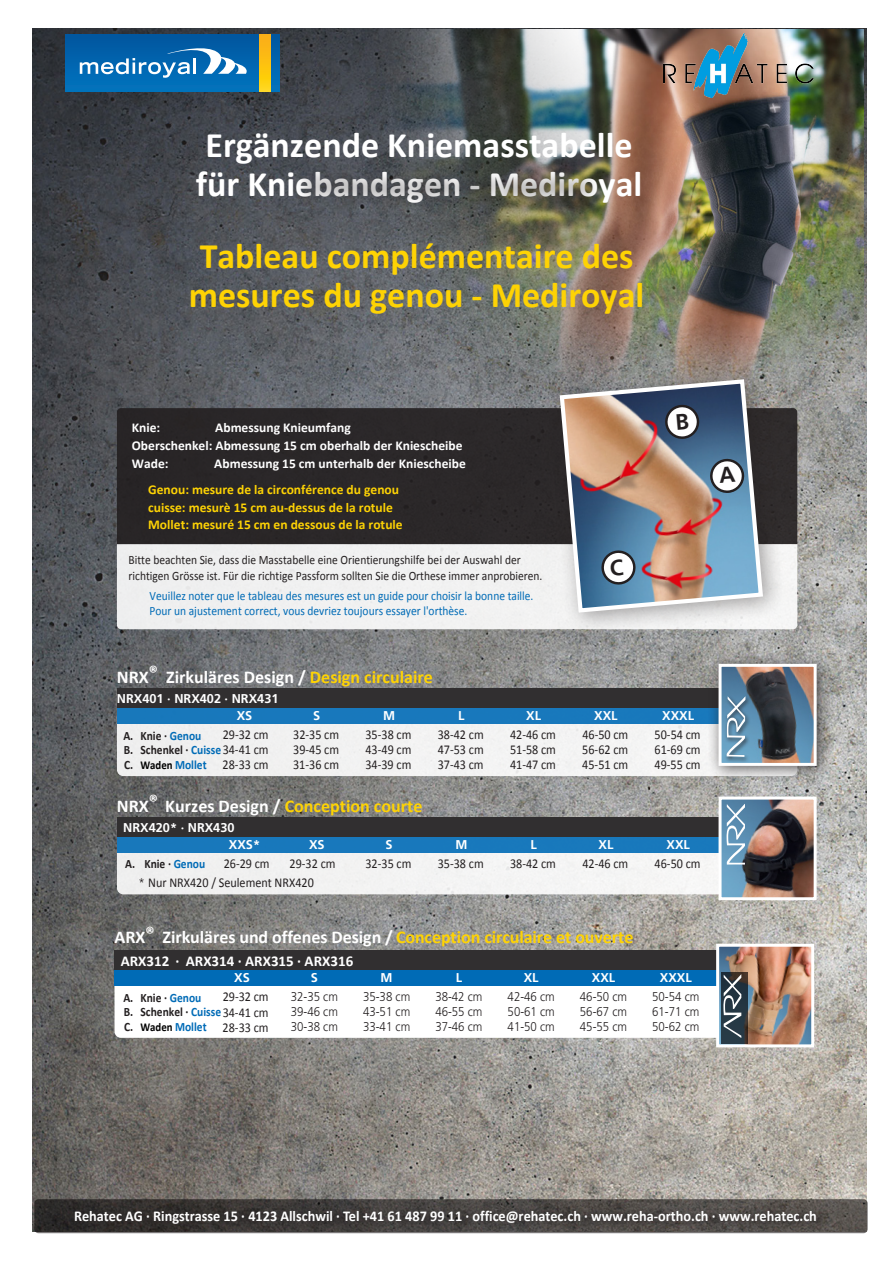
<style>
.page{position:relative;width:893px;height:1263px;background:#fff}
.page>*{position:absolute;margin:0;border:0;box-sizing:border-box;transform-origin:0 0}
.t1{font:700 36px/39px "Calibri";color:#fff}
.t2{font:700 36px/39px "Calibri";color:#fed304}
.t3{font:700 18px "Calibri";color:#fff}
.t4{font:700 15px "Calibri";color:#fff;scale:.95 1}
.t5{font:700 15px "Calibri";color:#fff}
.t6{font:13.5px/15.3px "Calibri";color:#231f20;text-align:justify;scale:.9 1}
.t7{font:700 13.5px/18px "Calibri";color:#fff}
.t8{font:700 13.5px/17.9px "Calibri";color:#fed304}
.t9{font:12.75px/15.8px "Calibri";color:#231f20;scale:.9 1}
.t10{font:12.75px/15.3px "Calibri";color:#006bb6;scale:.9 1}
.t11{font:300 12.75px "Frutiger";color:#231f20;scale:.9 1}
.t12{font:700 12.75px "Calibri";color:#231f20;scale:.9 1}
.t13{font:700 12.75px/17px "Frutiger";color:#fff}
.t14{font:700 12.75px "Calibri";color:#006bb7;scale:.9 1}
.s1{font-style:inherit}
.s2{color:#fed304}
.s3{color:#006bb6}
.s4{font-weight:400;font-size:13.5px}
.s5{color:#006bb7}
.s6{color:#231f20}
.s7{font-size:12px;color:#000}
.s8{font-family:"Frutiger";font-weight:300;font-size:12.75px}
</style>
<div class="page">
<img style="left:33px;top:28px;width:833px;height:1203px">
<svg style="left:34px;top:1199px;width:834px;height:34px;background:#494542"></svg>
<div style="left:68px;top:1203px;width:761px;height:31px;background:#231f20;opacity:.6"></div>
<img style="left:364px;top:30px;width:499px;height:371px">
<div style="left:117px;top:724px;width:589px;height:52px;background:#f2f2f2"></div>
<div style="left:103px;top:803px;width:717px;height:114px;background:#231f20;opacity:.7"></div>
<div style="left:117px;top:853px;width:589px;height:41px;background:#f3f3f3"></div>
<div style="left:117px;top:707px;width:680px;height:17px;background:#1878bc"></div>
<div style="left:117px;top:836px;width:680px;height:17px;background:#1878bc"></div>
<div style="left:117px;top:689px;width:680px;height:19px;background:#312f30"></div>
<div style="left:117px;top:818px;width:680px;height:19px;background:#312f30"></div>
<div style="left:66px;top:34px;width:214px;height:57px;background:linear-gradient(to bottom,#0b5998,#0a77b8)"></div>
<svg style="left:260px;top:34px;width:10px;height:57px"></svg>
<svg style="left:80px;top:46px;width:167px;height:32px"></svg>
<div style="left:117px;top:408px;width:680px;height:136px;background:#2a2728"></div>
<div style="left:117px;top:544px;width:680px;height:85px;background:#f0f0f1"></div>
<div style="left:546px;top:366px;width:239px;height:269px;background:#231f20;opacity:.4"></div>
<img style="left:557px;top:377px;width:208px;height:238px">
<div style="left:706px;top:652px;width:127px;height:130px;background:#231f20;opacity:.75"></div>
<img style="left:722px;top:668px;width:91px;height:94px">
<div style="left:718px;top:664px;width:99px;height:102px;border:3px solid #fff"></div>
<div style="left:724px;top:695px;width:27px;height:68px;background:#231f20;opacity:.75"></div>
<svg style="left:726px;top:696px;width:20px;height:61px"></svg>
<div style="left:706px;top:784px;width:127px;height:132px;background:#231f20;opacity:.75"></div>
<img style="left:722px;top:800px;width:91px;height:96px">
<div style="left:718px;top:796px;width:99px;height:104px;border:3px solid #fff"></div>
<div style="left:724px;top:802px;width:27px;height:68px;background:#231f20;opacity:.75"></div>
<svg style="left:727px;top:804px;width:18px;height:60px"></svg>
<div style="left:294px;top:164px;width:307px;height:48px;background:#231f20;opacity:.3"></div>
<svg style="left:115px;top:986px;width:601px;height:52px"></svg>
<div style="left:115px;top:969px;width:680px;height:17px;background:#006bb6"></div>
<div style="left:115px;top:951px;width:680px;height:19px;background:#312f30"></div>
<img style="left:720px;top:948px;width:90px;height:95px">
<div style="left:716px;top:944px;width:98px;height:103px;border:3px solid #fff"></div>
<div style="left:721px;top:972px;width:27px;height:72px;background:#231f20;opacity:.75"></div>
<svg style="left:723px;top:974px;width:18px;height:64px"></svg>
<img style="left:663px;top:34px;width:151px;height:64px">
<svg style="left:710px;top:459px;width:34px;height:35px"></svg>
<svg style="left:665px;top:405px;width:34px;height:35px"></svg>
<svg style="left:601px;top:550px;width:35px;height:36px"></svg>
<h1 class="t1" style="left:196px;top:126px;width:448px">Ergänzende Kniemasstabelle für Kniebandagen <span class="s1">-</span> Mediroyal</h1>
<h1 class="t2" style="left:189px;top:236px;width:457px">Tableau complémentaire des mesures du genou <span class="s1">-</span> Mediroyal</h1>
<p class="t7" style="left:132px;top:418px;width:332px;text-indent:83px">Abmessung Knieumfang<br>Oberschenkel: Abmessung 15 cm oberhalb der Kniescheibe<br>Wade:</p>
<p class="t7" style="left:132px;top:418px;width:30px">Knie:</p>
<p class="t7" style="left:214px;top:454px;width:253px">Abmessung 15 cm unterhalb der Kniescheibe</p>
<p class="t8" style="left:148px;top:480px;width:256px">Genou: mesure de la circonférence du genou cuisse: mesurè 15 cm au-dessus de la rotule<br>Mollet: mesuré 15 cm en dessous de la rotule</p>
<p class="t9" style="left:129px;top:552px;width:461px">Bitte beachten Sie, dass die Masstabelle eine Orientierungshilfe bei der Auswahl der richtigen Grösse ist. Für die richtige Passform sollten Sie die Orthese immer anprobieren.</p>
<p class="t10" style="left:150px;top:588px;width:428px">Veuillez noter que le tableau des mesures est un guide pour choisir la bonne taille.<br>Pour un ajustement correct, vous devriez toujours essayer l'orthèse.</p>
<h2 class="t3" style="left:117px;top:665px;width:317px">NRX® Zirkuläres Design / <span class="s2">Design circulaire</span></h2>
<p class="t13" style="left:237px;top:690px;width:43px;text-indent:-120px">NRX401 · NRX402 · NRX431<br>XS</p>
<p class="t13" style="left:313px;top:707px;width:9px">S</p>
<p class="t13" style="left:383px;top:707px;width:14px">M</p>
<p class="t13" style="left:458px;top:707px;width:8px">L</p>
<p class="t13" style="left:526px;top:707px;width:16px">XL</p>
<p class="t13" style="left:594px;top:707px;width:25px">XXL</p>
<p class="t13" style="left:662px;top:707px;width:33px">XXXL</p>
<p class="t6" style="left:223px;top:726px;width:53px">29-32 cm</p>
<p class="t6" style="left:365px;top:726px;width:53px">35-38 cm</p>
<p class="t6" style="left:438px;top:726px;width:53px">38-42 cm</p>
<p class="t6" style="left:510px;top:726px;width:53px">42-46 cm</p>
<p class="t6" style="left:582px;top:726px;width:53px">46-50 cm</p>
<p class="t6" style="left:655px;top:726px;width:53px">50-54 cm</p>
<p class="t12" style="left:124px;top:741px;width:162px">B. Schenkel · <span class="s3">Cuisse</span><span class="s4">34-41 cm</span></p>
<p class="t6" style="left:365px;top:742px;width:53px">43-49 cm</p>
<p class="t6" style="left:438px;top:742px;width:53px">47-53 cm</p>
<p class="t6" style="left:510px;top:742px;width:53px">51-58 cm</p>
<p class="t6" style="left:582px;top:742px;width:53px">56-62 cm</p>
<p class="t6" style="left:655px;top:742px;width:53px">61-69 cm</p>
<p class="t6" style="left:223px;top:757px;width:53px">28-33 cm</p>
<p class="t6" style="left:365px;top:757px;width:53px">34-39 cm</p>
<p class="t6" style="left:438px;top:757px;width:53px">37-43 cm</p>
<p class="t6" style="left:510px;top:757px;width:53px">41-47 cm</p>
<p class="t6" style="left:582px;top:757px;width:53px">45-51 cm</p>
<p class="t6" style="left:655px;top:757px;width:53px">49-55 cm</p>
<h2 class="t3" style="left:117px;top:795px;width:307px">NRX® Kurzes Design / <span class="s2">Conception courte</span></h2>
<p class="t13" style="left:229px;top:819px;width:33px;text-indent:-106px">NRX420* · NRX430<br>XXS*</p>
<p class="t6" style="left:293px;top:726px;width:53px">32-35 cm 39-45 cm 31-36 cm</p>
<p class="t12" style="left:123px;top:727px;width:88px">A. Knie · <span class="s3">Gen</span><span class="s5">ou</span></p>
<p class="t14" style="left:124px;top:756px;width:93px"><span class="s6">C.</span> <span class="s7">Waden</span> Mollet</p>
<p class="t13" style="left:309px;top:836px;width:17px">XS</p>
<p class="t13" style="left:386px;top:836px;width:9px">S</p>
<p class="t13" style="left:455px;top:836px;width:14px">M</p>
<p class="t13" style="left:530px;top:836px;width:8px">L</p>
<p class="t13" style="left:598px;top:836px;width:16px">XL</p>
<p class="t13" style="left:667px;top:836px;width:25px">XXL</p>
<p class="t12" style="left:125px;top:856px;width:90px">A. Knie · <span class="s3">Genou</span></p>
<p class="t6" style="left:224px;top:856px;width:53px">26-29 cm</p>
<p class="t6" style="left:290px;top:856px;width:53px">29-32 cm</p>
<p class="t6" style="left:365px;top:855px;width:53px">32-35 cm</p>
<p class="t6" style="left:438px;top:855px;width:53px">35-38 cm</p>
<p class="t6" style="left:510px;top:855px;width:53px">38-42 cm</p>
<p class="t6" style="left:582px;top:855px;width:53px">42-46 cm</p>
<p class="t6" style="left:655px;top:855px;width:53px">46-50 cm</p>
<p class="t6" style="left:139px;top:875px;width:196px"><span class="s8">*</span> Nur NRX420 / Seulement NRX420</p>
<h2 class="t3" style="left:115px;top:926px;width:520px">ARX® Zirkuläres und offenes Design / <span class="s2">Conception circulaire et ouverte</span></h2>
<p class="t5" style="left:121px;top:952px;width:234px">ARX312 · ARX314 · ARX315 · ARX316</p>
<p class="t13" style="left:234px;top:969px;width:17px">XS</p>
<p class="t13" style="left:311px;top:969px;width:9px">S</p>
<p class="t13" style="left:381px;top:969px;width:14px">M</p>
<p class="t13" style="left:456px;top:969px;width:8px">L</p>
<p class="t13" style="left:524px;top:969px;width:16px">XL</p>
<p class="t13" style="left:592px;top:969px;width:25px">XXL</p>
<p class="t13" style="left:660px;top:969px;width:33px">XXXL</p>
<p class="t11" style="left:291px;top:989px;width:54px">32-35 cm</p>
<p class="t11" style="left:363px;top:989px;width:54px">35-38 cm</p>
<p class="t11" style="left:435px;top:989px;width:54px">38-42 cm</p>
<p class="t11" style="left:508px;top:989px;width:54px">42-46 cm</p>
<p class="t11" style="left:580px;top:989px;width:54px">46-50 cm</p>
<p class="t11" style="left:652px;top:989px;width:54px">50-54 cm</p>
<p class="t11" style="left:291px;top:1004px;width:54px">39-46 cm</p>
<p class="t11" style="left:363px;top:1004px;width:54px">43-51 cm</p>
<p class="t11" style="left:435px;top:1004px;width:54px">46-55 cm</p>
<p class="t11" style="left:508px;top:1004px;width:54px">50-61 cm</p>
<p class="t11" style="left:580px;top:1004px;width:54px">56-67 cm</p>
<p class="t11" style="left:652px;top:1004px;width:54px">61-71 cm</p>
<p class="t11" style="left:291px;top:1020px;width:54px">30-38 cm</p>
<p class="t11" style="left:363px;top:1020px;width:54px">33-41 cm</p>
<p class="t11" style="left:435px;top:1020px;width:54px">37-46 cm</p>
<p class="t11" style="left:508px;top:1020px;width:54px">41-50 cm</p>
<p class="t11" style="left:580px;top:1020px;width:54px">45-55 cm</p>
<p class="t11" style="left:652px;top:1020px;width:54px">50-62 cm</p>
<p class="t6" style="left:223px;top:989px;width:53px">29-32 cm</p>
<p class="t12" style="left:124px;top:1004px;width:162px">B. Schenkel · <span class="s3">Cuisse</span><span class="s4">34-41 cm</span></p>
<p class="t6" style="left:223px;top:1020px;width:53px">28-33 cm</p>
<p class="t12" style="left:123px;top:990px;width:88px">A. Knie · <span class="s3">Gen</span><span class="s5">ou</span></p>
<p class="t14" style="left:124px;top:1019px;width:93px"><span class="s6">C.</span> <span class="s7">Waden</span> Mollet</p>
<p class="t4" style="left:74px;top:1206px;width:783px">Rehatec AG · Ringstrasse 15 · 4123 Allschwil · Tel +41 61 487 99 11 · office@rehatec.ch · www.reha-ortho.ch · www.rehatec.ch</p>
</div>
